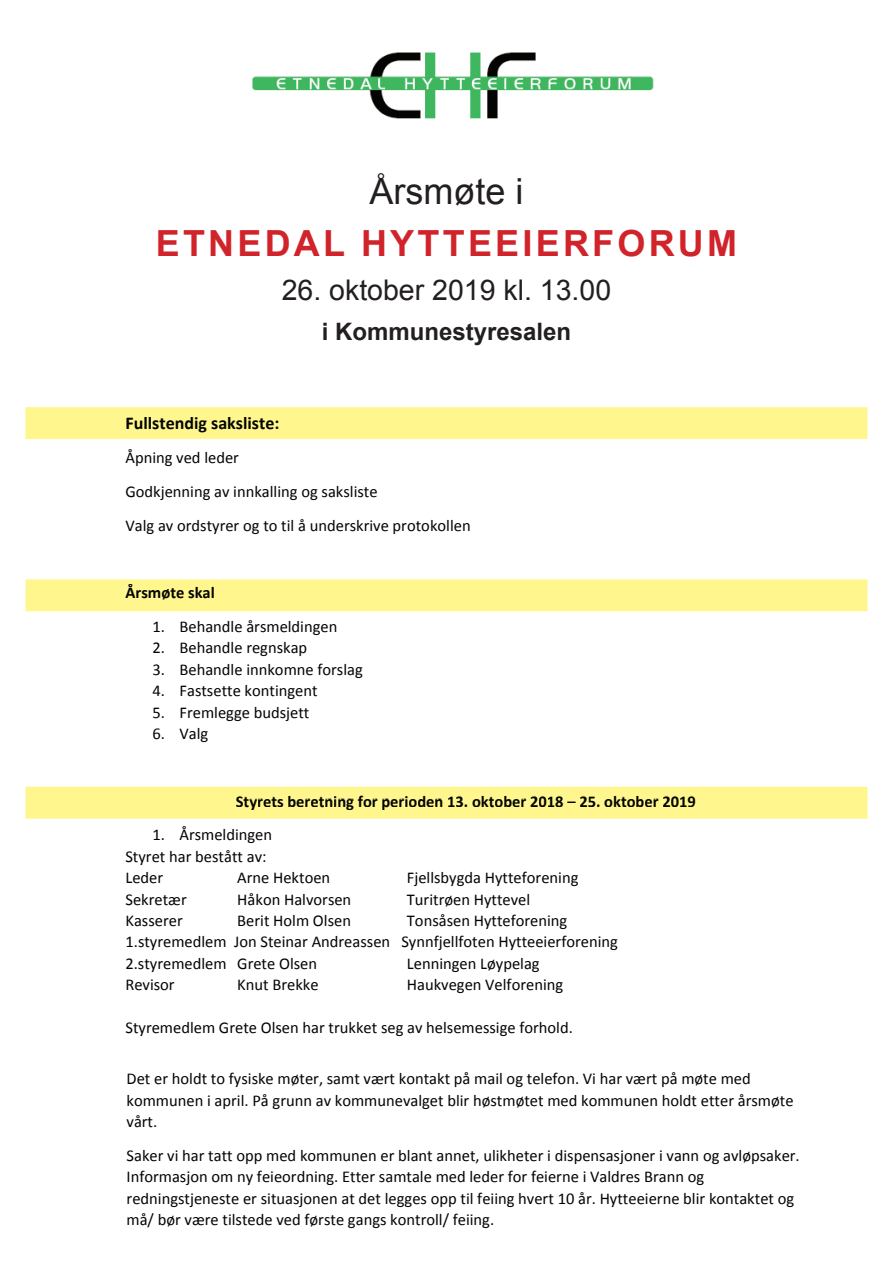
<style>
.page{position:relative;width:893px;height:1263px;background:#fff}
.page>*{position:absolute;margin:0;border:0;box-sizing:border-box;transform-origin:0 0}
.t1{font:700 36px "Arial";letter-spacing:.09em;color:#d1232a}
.t2{font:36px "Arial";color:#231f20}
.t3{font:28.5px "Arial";color:#231f20}
.t4{font:700 24px "Arial";color:#231f20}
.t5{font:21px "Calibri";color:#040503}
.t6{font:700 18px "Calibri";color:#030500}
.t7{font:16.5px/21.5px "Calibri";color:#040503}
.t8{font:700 16.5px "Calibri";color:#030500}
</style>
<div class="page">
<img style="left:252px;top:52px;width:402px;height:67px">
<div style="left:26px;top:407px;width:841px;height:32px;background:#fff68d"></div>
<div style="left:127px;top:417px;width:151px;height:15px;background:#fff68d"></div>
<div style="left:26px;top:579px;width:841px;height:32px;background:#fff68d"></div>
<div style="left:26px;top:787px;width:841px;height:32px;background:#fff68d"></div>
<div style="left:663px;top:796px;width:7px;height:10px;background:#fff68d"></div>
<div style="left:671px;top:796px;width:8px;height:11px;background:#fff68d"></div>
<div style="left:680px;top:796px;width:7px;height:10px;background:#fff68d"></div>
<div style="left:688px;top:796px;width:7px;height:11px;background:#fff68d"></div>
<h1 class="t2" style="left:369px;top:168px;width:156px">Årsmøte i</h1>
<h1 class="t1" style="left:156px;top:220px;width:583px">ETNEDAL HYTTEEIERFORUM</h1>
<h2 class="t3" style="left:282px;top:272px;width:331px">26. oktober 2019 kl. 13.00</h2>
<h3 class="t4" style="left:322px;top:315px;width:251px">i Kommunestyresalen</h3>
<p class="t5" style="left:320px;top:267px;width:291px">Årsmøte i Etnedal Hytteeierforum</p>
<p class="t6" style="left:125px;top:414px;width:155px">Fullstendig saksliste:</p>
<p class="t7" style="left:125px;top:441px;width:347px;line-height:33.8px">Åpning ved leder<br>Godkjenning av innkalling og saksliste<br>Valg av ordstyrer og to til å underskrive protokollen</p>
<p class="t8" style="left:125px;top:584px;width:91px">Årsmøte skal</p>
<p class="t7" style="left:153px;top:616px;width:186px">1. Behandle årsmeldingen</p>
<p class="t7" style="left:152px;top:637px;width:156px">2. Behandle regnskap</p>
<p class="t7" style="left:152px;top:659px;width:212px">3. Behandle innkomne forslag</p>
<p class="t7" style="left:152px;top:680px;width:167px">4. Fastsette kontingent</p>
<p class="t7" style="left:152px;top:701px;width:158px">5. Fremlegge budsjett</p>
<p class="t7" style="left:152px;top:723px;width:57px">6. Valg</p>
<p class="t8" style="left:236px;top:792px;width:461px">Styrets beretning for perioden 13. oktober 2018 – 25. oktober 2019</p>
<p class="t7" style="left:125px;top:824px;width:148px;text-indent:27px">1. Årsmeldingen<br>Styret har bestått av:<br>Leder</p>
<p class="t7" style="left:237px;top:867px;width:94px">Arne Hektoen</p>
<p class="t7" style="left:407px;top:867px;width:173px">Fjellsbygda Hytteforening</p>
<p class="t7" style="left:125px;top:888px;width:63px">Sekretær</p>
<p class="t7" style="left:237px;top:888px;width:115px">Håkon Halvorsen</p>
<p class="t7" style="left:407px;top:888px;width:125px">Turitrøen Hyttevel</p>
<p class="t7" style="left:125px;top:910px;width:59px">Kasserer</p>
<p class="t7" style="left:237px;top:910px;width:115px">Berit Holm Olsen</p>
<p class="t7" style="left:125px;top:910px;width:494px;text-indent:281px">Tonsåsen Hytteforening<br>1.styremedlem Jon Steinar Andreassen Synnfjellfoten Hytteeierforening<br>2.styremedlem Grete Olsen</p>
<p class="t7" style="left:407px;top:952px;width:134px">Lenningen Løypelag</p>
<p class="t7" style="left:125px;top:974px;width:51px">Revisor</p>
<p class="t7" style="left:237px;top:974px;width:83px">Knut Brekke</p>
<p class="t7" style="left:407px;top:974px;width:158px">Haukvegen Velforening</p>
<p class="t7" style="left:125px;top:1017px;width:449px">Styremedlem Grete Olsen har trukket seg av helsemessige forhold.</p>
<p class="t7" style="left:127px;top:1068px;width:669px">Det er holdt to fysiske møter, samt vært kontakt på mail og telefon. Vi har vært på møte med kommunen i april. På grunn av kommunevalget blir høstmøtet med kommunen holdt etter årsmøte vårt.</p>
<p class="t7" style="left:127px;top:1145px;width:675px">Saker vi har tatt opp med kommunen er blant annet, ulikheter i dispensasjoner i vann og avløpsaker.<br>Informasjon om ny feieordning. Etter samtale med leder for feierne i Valdres Brann og redningstjeneste er situasjonen at det legges opp til feiing hvert 10 år. Hytteeierne blir kontaktet og må/ bør være tilstede ved første gangs kontroll/ feiing.</p>
</div>
